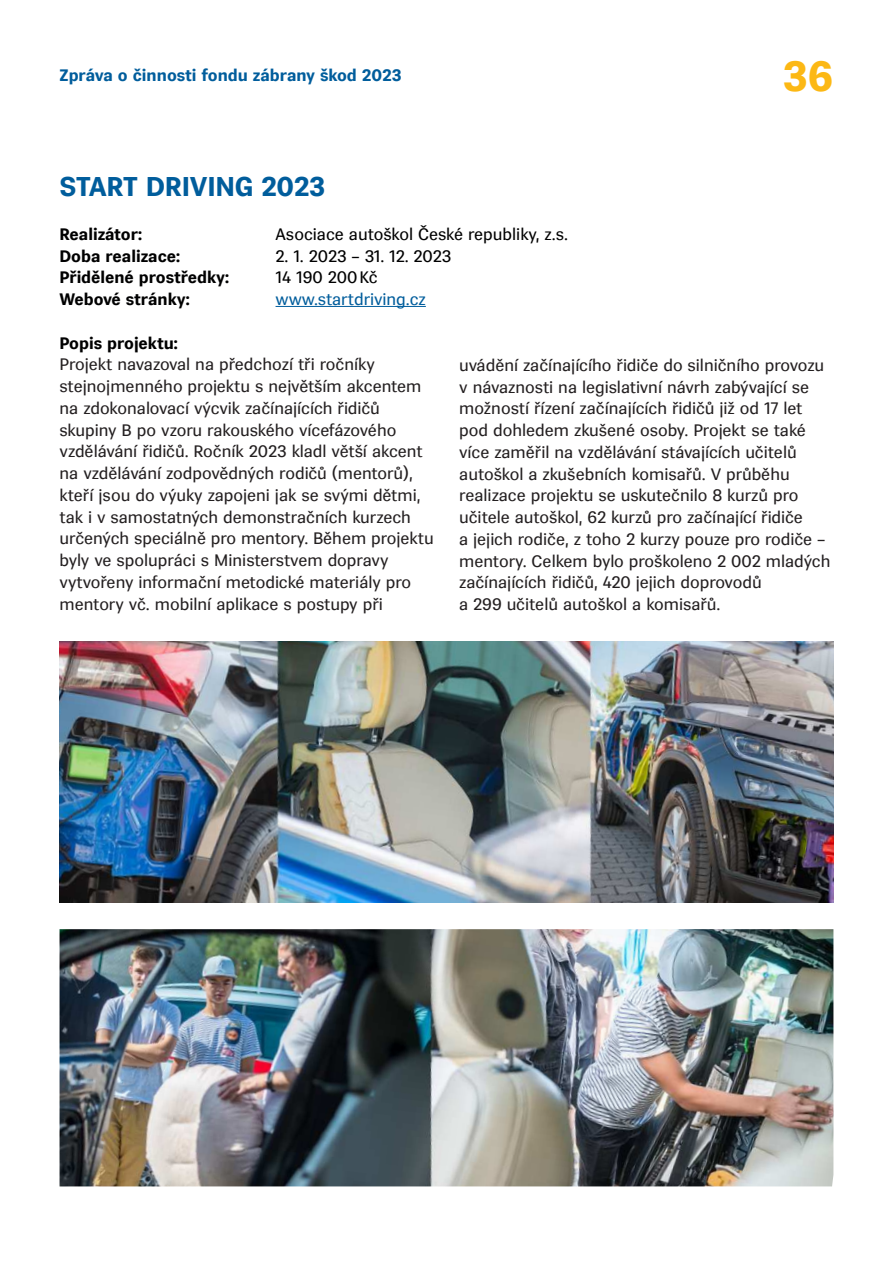
<style>
.page{position:relative;width:893px;height:1263px;background:#fff}
.page>*{position:absolute;margin:0;border:0;box-sizing:border-box;transform-origin:0 0}
.t1{font:700 42px "Vegan Superior RBO";color:#fcb814}
.t2{font:700 27px "Vegan Superior RBO";letter-spacing:-.01em;color:#005d9c}
.t3{font:16.5px/21.8px "Vegan Superior RBO";color:#231f20}
.t4{font:16.5px "Vegan Superior RBO";color:#000001}
.t5{font:700 16.5px "Vegan Superior RBO";color:#000001}
.t6{font:700 16.5px "Vegan Superior RBO";color:#005d9c}
.t7{font:16.5px "Vegan Superior RBO";letter-spacing:-.005em;color:#005d9c}
.t8{font:700 16.5px "Vegan Superior RBO";letter-spacing:-.02em;color:#000001}
</style>
<div class="page">
<hr style="left:276px;top:306px;width:150px;height:1px;background:#005d9c">
<img style="left:60px;top:641px;width:773px;height:261px">
<img style="left:60px;top:929px;width:773px;height:257px">
<p class="t6" style="left:60px;top:66px;width:343px">Zpráva o činnosti fondu zábrany škod 2023</p>
<h1 class="t1" style="left:783px;top:52px;width:52px">36</h1>
<h2 class="t2" style="left:60px;top:170px;width:267px">START DRIVING 2023</h2>
<p class="t5" style="left:60px;top:224px;width:84px">Realizátor:</p>
<p class="t4" style="left:276px;top:224px;width:294px">Asociace autoškol České republiky, z.s.</p>
<p class="t5" style="left:60px;top:246px;width:122px">Doba realizace:</p>
<p class="t4" style="left:276px;top:246px;width:177px">2. 1. 2023 – 31. 12. 2023</p>
<p class="t5" style="left:60px;top:268px;width:171px">Přidělené prostředky:</p>
<p class="t4" style="left:276px;top:268px;width:104px">14 190 200 Kč</p>
<p class="t8" style="left:60px;top:290px;width:132px">Webové stránky:</p>
<p class="t7" style="left:276px;top:290px;width:152px">www.startdriving.cz</p>
<p class="t5" style="left:60px;top:333px;width:120px">Popis projektu:</p>
<p class="t3" style="left:60px;top:354px;width:376px">Projekt navazoval na předchozí tři ročníky stejnojmenného projektu s největším akcentem na zdokonalovací výcvik začínajících řidičů skupiny B po vzoru rakouského vícefázového vzdělávání řidičů. Ročník 2023 kladl větší akcent na vzdělávání zodpovědných rodičů (mentorů), kteří jsou do výuky zapojeni jak se svými dětmi, tak i v samostatných demonstračních kurzech určených speciálně pro mentory. Během projektu byly ve spolupráci s Ministerstvem dopravy vytvořeny informační metodické materiály pro mentory vč. mobilní aplikace s postupy při</p>
<p class="t3" style="left:459px;top:354px;width:373px">uvádění začínajícího řidiče do silničního provozu v návaznosti na legislativní návrh zabývající se možností řízení začínajících řidičů již od 17 let pod dohledem zkušené osoby. Projekt se také více zaměřil na vzdělávání stávajících učitelů autoškol a zkušebních komisařů. V průběhu realizace projektu se uskutečnilo 8 kurzů pro učitele autoškol, 62 kurzů pro začínající řidiče<br>a jejich rodiče, z toho 2 kurzy pouze pro rodiče – mentory. Celkem bylo proškoleno 2 002 mladých začínajících řidičů, 420 jejich doprovodů<br>a 299 učitelů autoškol a komisařů.</p>
</div>
